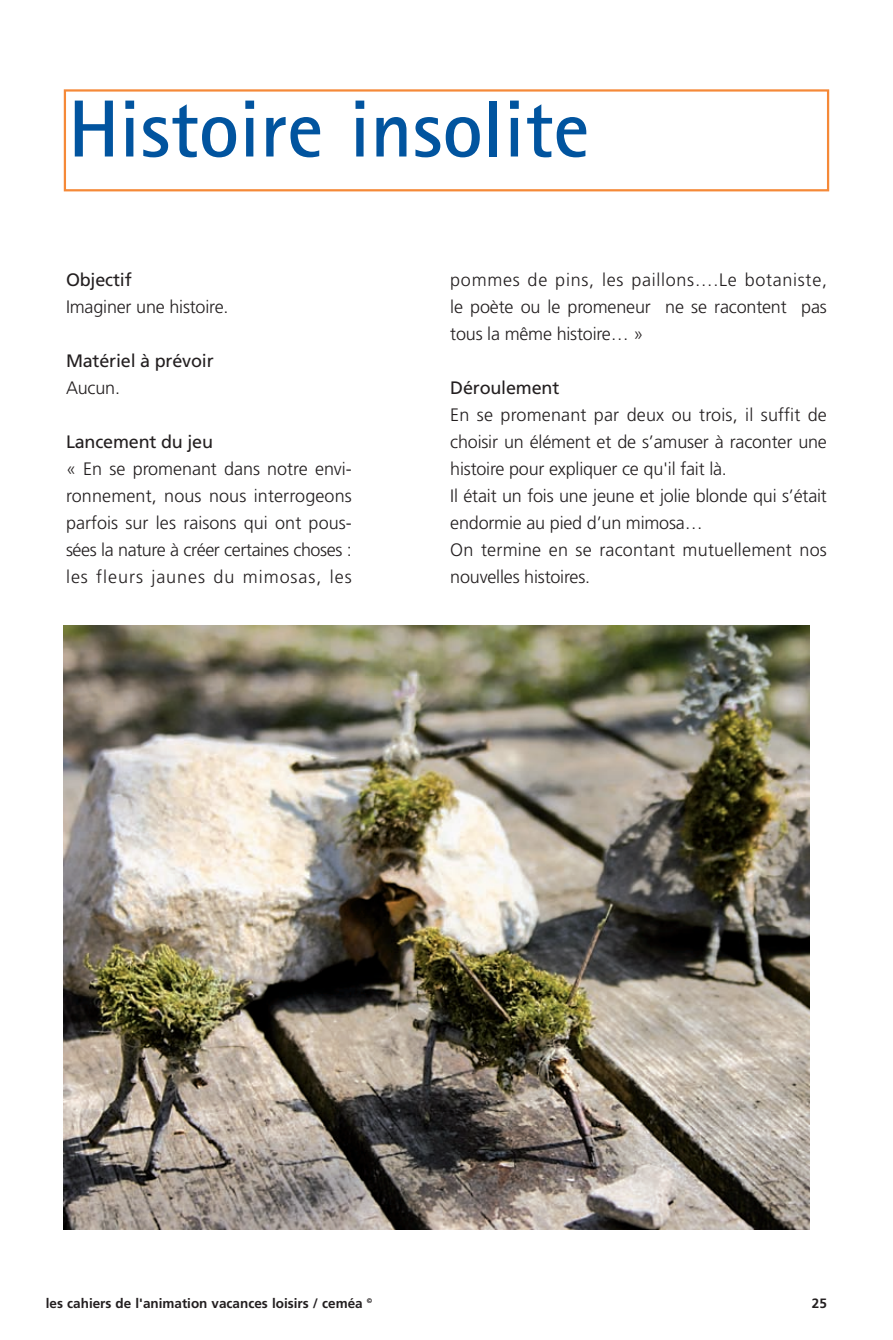
<style>
.page{position:relative;width:893px;height:1340px;background:#fff}
.page>*{position:absolute;margin:0;border:0;box-sizing:border-box;transform-origin:0 0}
.t1{font:700 81px "Rotis Sans Serif";color:#01549f}
.t2{font:300 18px/27px "Frutiger";letter-spacing:-.01em;color:#231f20;text-align:justify}
.t3{font:18px "Frutiger";letter-spacing:-.01em;color:#231f20}
.t4{font:700 13.5px "Frutiger";color:#231f20}
</style>
<div class="page">
<img style="left:64px;top:625px;width:746px;height:604px">
<div style="left:64px;top:89px;width:765px;height:102px;border:2px solid #f58938"></div>
<h1 class="t1" style="left:68px;top:101px;width:523px">Histoire insolite</h1>
<p class="t3" style="left:66px;top:272px;width:67px">Objectif</p>
<p class="t2" style="left:66px;top:295px;width:164px">Imaginer une histoire.</p>
<p class="t3" style="left:66px;top:353px;width:149px">Matériel à prévoir</p>
<p class="t2" style="left:66px;top:376px;width:56px">Aucun.</p>
<p class="t3" style="left:66px;top:434px;width:149px">Lancement du jeu</p>
<p class="t2" style="left:66px;top:457px;width:287px">« En se promenant dans notre envi&shy;ronnement, nous nous interrogeons parfois sur les raisons qui ont pous&shy;sées la nature à créer certaines choses : les fleurs jaunes du mimosas, les</p>
<p class="t2" style="left:450px;top:268px;width:378px">pommes de pins, les paillons….Le botaniste, le poète ou le promeneur ne se racontent pas tous la même histoire… »</p>
<p class="t3" style="left:450px;top:380px;width:111px">Déroulement</p>
<p class="t2" style="left:450px;top:403px;width:378px;text-align:left">En se promenant par deux ou trois, il suffit de choisir un élément et de s’amuser à raconter une histoire pour expliquer ce qu'il fait là.<br>Il était un fois une jeune et jolie blonde qui s’était endormie au pied d’un mimosa…<br>On termine en se racontant mutuellement nos nouvelles histoires.</p>
<p class="t4" style="left:46px;top:1297px;width:328px">les cahiers de l'animation vacances loisirs / ceméa <sup>©</sup></p>
<p class="t4" style="left:812px;top:1297px;width:17px">25</p>
</div>
